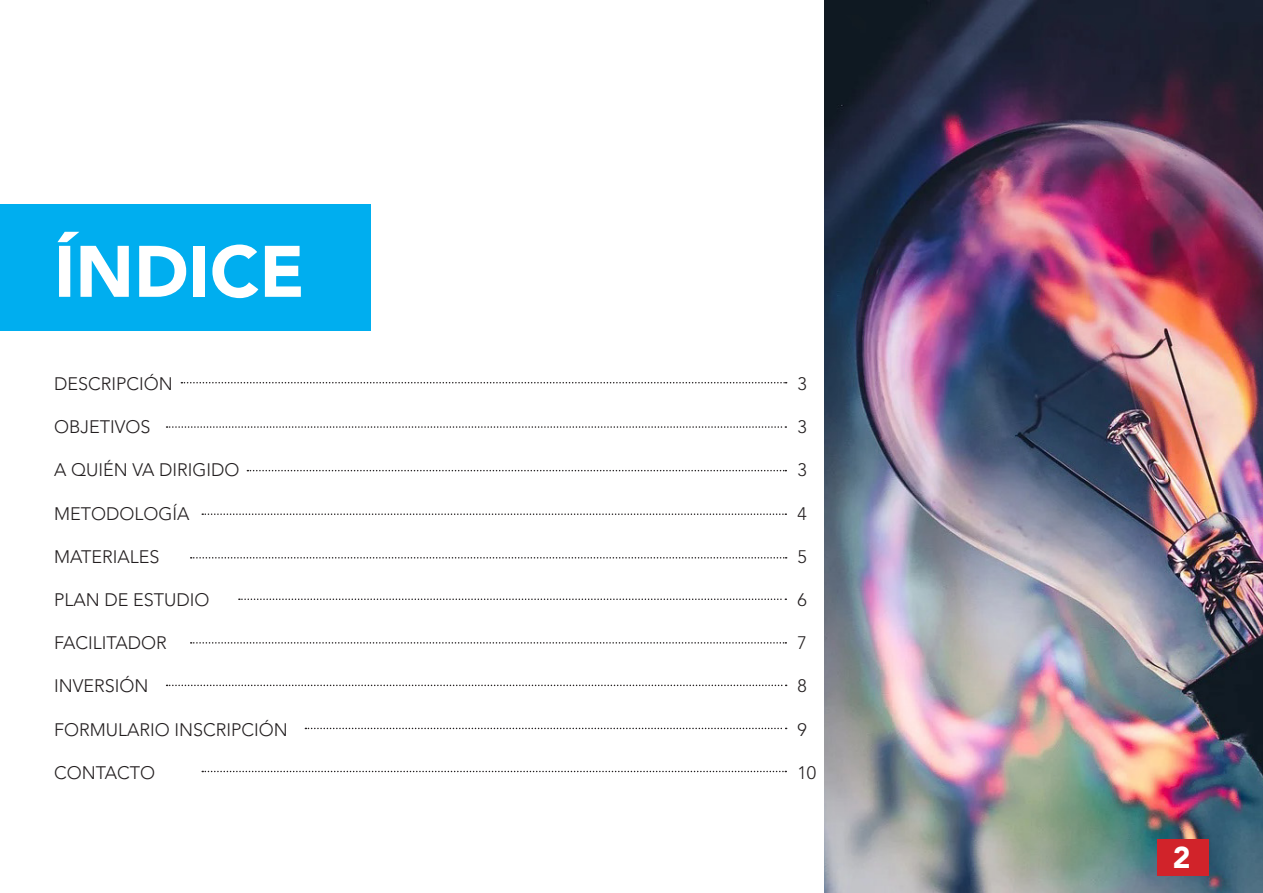
<style>
.page{position:relative;width:1263px;height:893px;background:#fff}
.page>*{position:absolute;margin:0;border:0;box-sizing:border-box;transform-origin:0 0}
.t1{font:900 72px "Avenir LT Std";color:#fff}
.t2{font:900 30px "Avenir LT Std";color:#fff}
.t3{font:300 18px "Avenir LT Std";color:#231f20}
</style>
<div class="page">
<img style="left:825px;top:0;width:438px;height:893px">
<div style="left:0;top:204px;width:370px;height:127px;background:#00aeef"></div>
<svg style="left:181px;top:382px;width:606px;height:1px"></svg>
<svg style="left:202px;top:513px;width:584px;height:2px"></svg>
<svg style="left:167px;top:426px;width:619px;height:2px"></svg>
<svg style="left:247px;top:470px;width:539px;height:1px"></svg>
<svg style="left:191px;top:557px;width:596px;height:2px"></svg>
<svg style="left:239px;top:598px;width:547px;height:2px"></svg>
<svg style="left:191px;top:642px;width:595px;height:2px"></svg>
<svg style="left:167px;top:685px;width:620px;height:1px"></svg>
<svg style="left:305px;top:728px;width:482px;height:1px"></svg>
<svg style="left:202px;top:771px;width:584px;height:1px"></svg>
<div style="left:1158px;top:839px;width:51px;height:37px;background:#d1232a"></div>
<p class="t1" style="left:54px;top:228px;width:252px">ÍNDICE</p>
<p class="t3" style="left:54px;top:373px;width:120px">DESCRIPCIÓN</p>
<p class="t3" style="left:54px;top:416px;width:98px">OBJETIVOS</p>
<p class="t3" style="left:54px;top:460px;width:187px">A QUIÉN VA DIRIGIDO</p>
<p class="t3" style="left:54px;top:503px;width:137px">METODOLOGÍA</p>
<p class="t3" style="left:54px;top:546px;width:107px">MATERIALES</p>
<p class="t3" style="left:54px;top:589px;width:157px">PLAN DE ESTUDIO</p>
<p class="t3" style="left:54px;top:632px;width:114px">FACILITADOR</p>
<p class="t3" style="left:54px;top:676px;width:96px">INVERSIÓN</p>
<p class="t3" style="left:54px;top:719px;width:235px">FORMULARIO INSCRIPCIÓN</p>
<p class="t3" style="left:54px;top:762px;width:103px">CONTACTO</p>
<p class="t3" style="left:797px;top:373px;width:11px">3</p>
<p class="t3" style="left:797px;top:416px;width:11px">3</p>
<p class="t3" style="left:797px;top:460px;width:11px">3</p>
<p class="t3" style="left:797px;top:503px;width:11px">4</p>
<p class="t3" style="left:797px;top:546px;width:11px">5</p>
<p class="t3" style="left:797px;top:589px;width:11px">6</p>
<p class="t3" style="left:797px;top:632px;width:11px">7</p>
<p class="t3" style="left:797px;top:676px;width:11px">8</p>
<p class="t3" style="left:797px;top:719px;width:11px">9</p>
<p class="t3" style="left:797px;top:762px;width:20px">10</p>
<h2 class="t2" style="left:1173px;top:839px;width:19px">2</h2>
</div>
